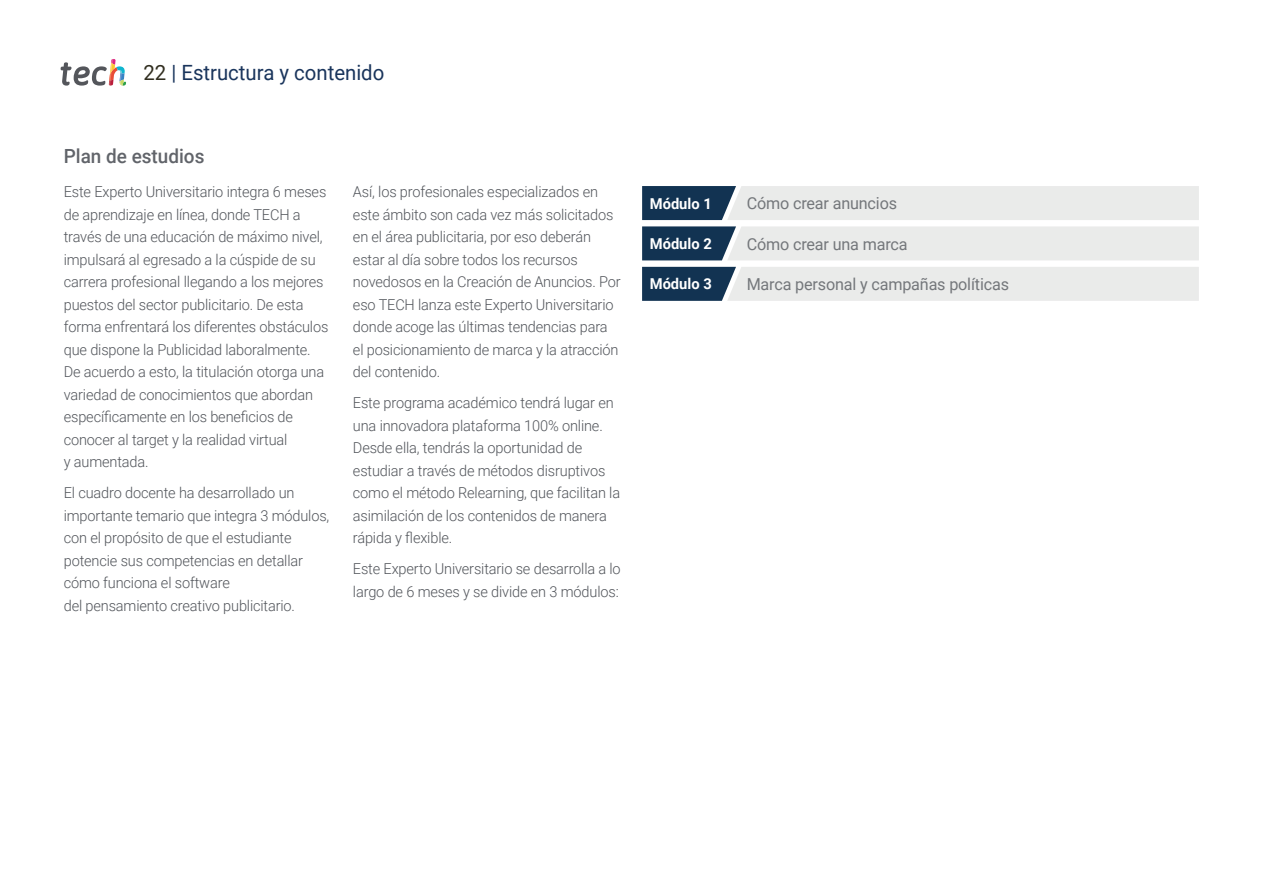
<style>
.page{position:relative;width:1263px;height:893px;background:#fff}
.page>*{position:absolute;margin:0;border:0;box-sizing:border-box;transform-origin:0 0}
.t1{font:21px "Roboto";color:#1a355c}
.t2{font:500 19.5px "Roboto";color:#61646a}
.t3{font:16.5px "Roboto";letter-spacing:-.01em;color:#74777b}
.t4{font:300 15px/22.5px "Roboto";letter-spacing:-.01em;color:#52555b}
.t5{font:700 15px "Roboto";color:#fff}
.s1{color:#312e20}
</style>
<div class="page">
<svg style="left:61px;top:59px;width:65px;height:27px"></svg>
<svg style="left:642px;top:186px;width:557px;height:34px;background:#c8ced2"></svg>
<svg style="left:642px;top:226px;width:557px;height:34px;background:#c9cfd3"></svg>
<svg style="left:642px;top:267px;width:557px;height:34px;background:#c8ced2"></svg>
<h1 class="t1" style="left:144px;top:57px;width:242px"><span class="s1">22</span> | Estructura y contenido</h1>
<h2 class="t2" style="left:64px;top:143px;width:142px">Plan de estudios</h2>
<p class="t4" style="left:64px;top:180px;width:266px">Este Experto Universitario integra 6 meses de aprendizaje en línea, donde TECH a través de una educación de máximo nivel, impulsará al egresado a la cúspide de su carrera profesional llegando a los mejores puestos del sector publicitario. De esta forma enfrentará los diferentes obstáculos que dispone la Publicidad laboralmente.<br>De acuerdo a esto, la titulación otorga una variedad de conocimientos que abordan específicamente en los beneficios de conocer al target y la realidad virtual<br>y aumentada.</p>
<p class="t4" style="left:64px;top:481px;width:267px">El cuadro docente ha desarrollado un importante temario que integra 3 módulos, con el propósito de que el estudiante potencie sus competencias en detallar cómo funciona el software<br>del pensamiento creativo publicitario.</p>
<p class="t4" style="left:353px;top:180px;width:269px">Así, los profesionales especializados en este ámbito son cada vez más solicitados en el área publicitaria, por eso deberán estar al día sobre todos los recursos novedosos en la Creación de Anuncios. Por eso TECH lanza este Experto Universitario donde acoge las últimas tendencias para el posicionamiento de marca y la atracción del contenido.</p>
<p class="t4" style="left:353px;top:391px;width:269px">Este programa académico tendrá lugar en una innovadora plataforma 100% online.<br>Desde ella, tendrás la oportunidad de estudiar a través de métodos disruptivos como el método Relearning, que facilitan la asimilación de los contenidos de manera rápida y flexible.</p>
<p class="t4" style="left:353px;top:557px;width:269px">Este Experto Universitario se desarrolla a lo largo de 6 meses y se divide en 3 módulos:</p>
<p class="t5" style="left:650px;top:193px;width:63px">Módulo 1</p>
<p class="t3" style="left:747px;top:192px;width:152px">Cómo crear anuncios</p>
<p class="t5" style="left:650px;top:233px;width:63px">Módulo 2</p>
<p class="t3" style="left:747px;top:232px;width:162px">Cómo crear una marca</p>
<p class="t5" style="left:650px;top:274px;width:63px">Módulo 3</p>
<p class="t3" style="left:747px;top:273px;width:264px">Marca personal y campañas políticas</p>
</div>
